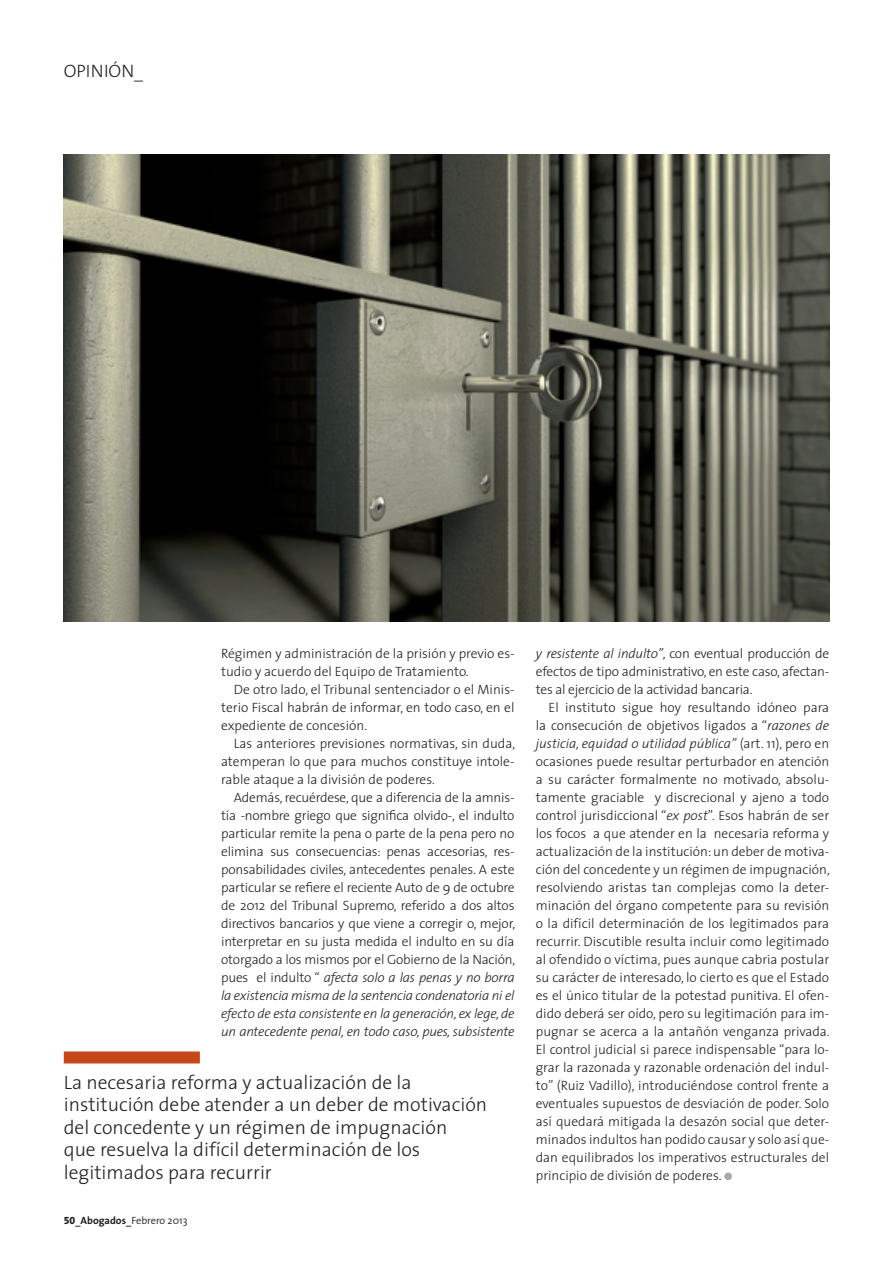
<style>
.page{position:relative;width:893px;height:1263px;background:#fff}
.page>*{position:absolute;margin:0;border:0;box-sizing:border-box;transform-origin:0 0}
.t1{font:300 19.5px/22.5px "The Sans";color:#231f20}
.t2{font:300 18px "The Sans";color:#231f20}
.t3{font:300 13.5px/18px "The Sans";color:#231f20;text-align:justify}
.t4{font:300 10.5px "The Sans";color:#231f20}
.s1{font-style:italic}
.s2{font-family:"The Sans Extra Bold Expert";font-weight:400}
.s3{font-weight:600}
.s4{font-weight:700}
.s5{color:#a8a9ad}
</style>
<div class="page">
<img style="left:63px;top:154px;width:766px;height:468px">
<div style="left:64px;top:1051px;width:136px;height:12px;background:#c74919"></div>
<h2 class="t2" style="left:64px;top:56px;width:81px">opinión_</h2>
<p class="t3" style="left:221px;top:644px;width:295px">Régimen y administración de la prisión y previo es&shy;tudio y acuerdo del Equipo de Tratamiento.</p>
<p class="t3" style="left:221px;top:680px;width:295px;text-indent:13px">De otro lado, el Tribunal sentenciador o el Minis&shy;terio Fiscal habrán de informar, en todo caso, en el expediente de concesión.</p>
<p class="t3" style="left:221px;top:734px;width:296px;text-indent:13px">Las anteriores previsiones normativas, sin duda, atemperan lo que para muchos constituye intole&shy;rable ataque a la división de poderes.</p>
<p class="t3" style="left:221px;top:788px;width:296px;text-indent:13px">Además, recuérdese, que a diferencia de la amnis&shy;tía -nombre griego que significa olvido-, el indulto particular remite la pena o parte de la pena pero no elimina sus consecuencias: penas accesorias, res&shy;ponsabilidades civiles, antecedentes penales. A este particular se refiere el reciente Auto de 9 de octubre de 2012 del Tribunal Supremo, referido a dos altos directivos bancarios y que viene a corregir o, mejor, interpretar en su justa medida el indulto en su día otorgado a los mismos por el Gobierno de la Nación, pues el indulto “ <span class="s1">afecta solo a las penas y no borra la existencia misma de la sentencia condenatoria ni el efecto de esta consistente en la generación, ex lege, de un antecedente penal, en todo caso, pues, subsistente</span></p>
<p class="t1" style="left:64px;top:1070px;width:425px">La necesaria reforma y actualización de la institución debe atender a un deber de motivación del concedente y un régimen de impugnación<br>que resuelva la difícil determinación de los legitimados para recurrir</p>
<p class="t4" style="left:64px;top:1211px;width:125px"><span class="s2">50</span><span class="s3">_</span><span class="s4">Abogados</span><span class="s3">_</span>Febrero 2013</p>
<p class="t3" style="left:536px;top:644px;width:295px"><span class="s1">y resistente al indulto”</span>, con eventual producción de efectos de tipo administrativo, en este caso, afectan&shy;tes al ejercicio de la actividad bancaria.</p>
<p class="t3" style="left:536px;top:698px;width:296px;text-indent:13px">El instituto sigue hoy resultando idóneo para la consecución de objetivos ligados a “<span class="s1">razones de justicia, equidad o utilidad pública”</span> (art. 11), pero en ocasiones puede resultar perturbador en atención a su carácter formalmente no motivado, absolu&shy;tamente graciable y discrecional y ajeno a todo control jurisdiccional “<span class="s1">ex post</span>”. Esos habrán de ser los focos a que atender en la necesaria reforma y actualización de la institución: un deber de motiva&shy;ción del concedente y un régimen de impugnación, resolviendo aristas tan complejas como la deter&shy;minación del órgano competente para su revisión o la difícil determinación de los legitimados para recurrir. Discutible resulta incluir como legitimado al ofendido o víctima, pues aunque cabria postular su carácter de interesado, lo cierto es que el Estado es el único titular de la potestad punitiva. El ofen&shy;dido deberá ser oído, pero su legitimación para im&shy;pugnar se acerca a la antañón venganza privada.<br>El control judicial si parece indispensable “para lo&shy;grar la razonada y razonable ordenación del indul&shy;to” (Ruiz Vadillo), introduciéndose control frente a eventuales supuestos de desviación de poder. Solo así quedará mitigada la desazón social que deter&shy;minados indultos han podido causar y solo así que&shy;dan equilibrados los imperativos estructurales del principio de división de poderes. <span class="s5">●</span></p>
</div>
